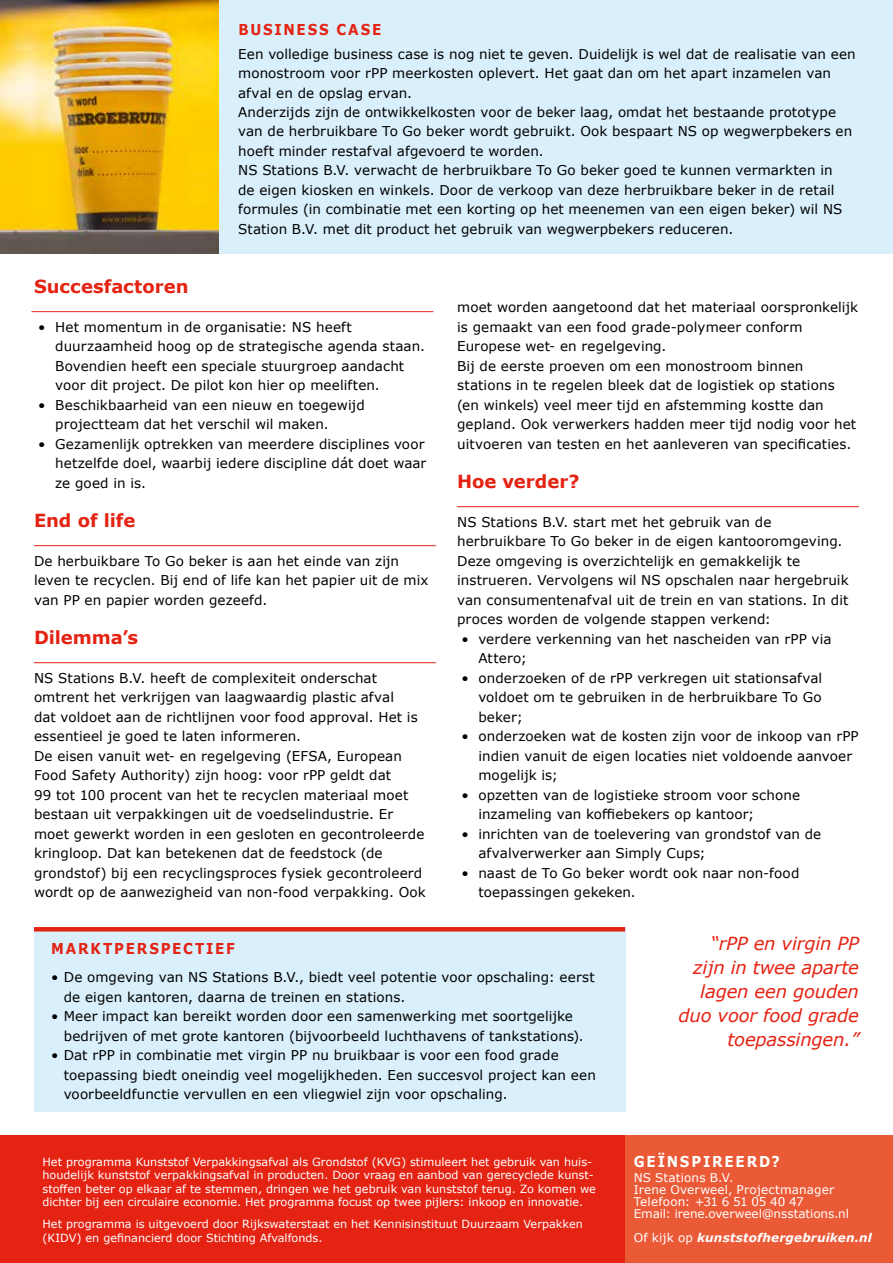
<style>
.page{position:relative;width:893px;height:1263px;background:#fff}
.page>*{position:absolute;margin:0;border:0;box-sizing:border-box;transform-origin:0 0}
.t1{font:italic 18px/24px "Verdana";letter-spacing:-.01em;color:#e42313;text-align:right}
.t2{font:700 18px "Verdana";letter-spacing:-.005em;color:#e42313}
.t3{font:700 15px "Verdana";letter-spacing:.135em;color:#e42313;scale:.9 1}
.t4{font:700 15px "Verdana";letter-spacing:.135em;color:#fff;scale:.9 1}
.t5{font:13.5px/19.5px "Verdana";letter-spacing:.005em;color:#000}
.t6{font:12px/12px "Verdana";letter-spacing:.005em;color:#fff}
.t7{font:italic 700 12px "Verdana";letter-spacing:.015em;color:#fff}
.t8{font:11.25px/13.5px "Verdana";color:#fff}
.s1{font-weight:400;font-style:normal}
</style>
<div class="page">
<div style="left:0;top:1135px;width:893px;height:128px;background:#e42313"></div>
<div style="left:625px;top:1135px;width:268px;height:128px;background:#eb5a37"></div>
<div style="left:154px;top:0;width:739px;height:254px;background:#d9effb"></div>
<img style="left:0;top:0;width:218px;height:254px">
<hr style="left:34px;top:545px;width:402px;height:1px;background:#e42313">
<hr style="left:34px;top:662px;width:402px;height:1px;background:#e42313">
<div style="left:34px;top:927px;width:591px;height:185px;background:#d9effb"></div>
<hr style="left:34px;top:927px;width:591px;height:4px;background:#e42313">
<hr style="left:457px;top:506px;width:402px;height:1px;background:#e42313">
<hr style="left:31px;top:311px;width:402px;height:1px;background:#e42313">
<p class="t3" style="left:238px;top:18px;width:160px">BUSINESS CASE</p>
<p class="t5" style="left:238px;top:44px;width:619px">Een volledige business case is nog niet te geven. Duidelijk is wel dat de realisatie van een monostroom voor rPP meerkosten oplevert. Het gaat dan om het apart inzamelen van afval en de opslag ervan.<br>Anderzijds zijn de ontwikkelkosten voor de beker laag, omdat het bestaande prototype van de herbruikbare To Go beker wordt gebruikt. Ook bespaart NS op wegwerpbekers en hoeft minder restafval afgevoerd te worden.<br>NS Stations B.V. verwacht de herbruikbare To Go beker goed te kunnen vermarkten in<br>de eigen kiosken en winkels. Door de verkoop van deze herbruikbare beker in de retail formules (in combinatie met een korting op het meenemen van een eigen beker) wil NS Station B.V. met dit product het gebruik van wegwerpbekers reduceren.</p>
<h1 class="t2" style="left:34px;top:273px;width:156px">Succesfactoren</h1>
<p class="t5" style="left:55px;top:317px;width:371px;text-indent:-17px">• Het momentum in de organisatie: NS heeft duurzaamheid hoog op de strategische agenda staan.<br>Bovendien heeft een speciale stuurgroep aandacht voor dit project. De pilot kon hier op meeliften.</p>
<p class="t5" style="left:55px;top:395px;width:311px;text-indent:-17px">• Beschikbaarheid van een nieuw en toegewijd projectteam dat het verschil wil maken.</p>
<p class="t5" style="left:55px;top:434px;width:373px;text-indent:-17px">• Gezamenlijk optrekken van meerdere disciplines voor hetzelfde doel, waarbij iedere discipline dát doet waar ze goed in is.</p>
<h1 class="t2" style="left:34px;top:507px;width:103px">End of life</h1>
<p class="t5" style="left:34px;top:551px;width:396px">De herbuikbare To Go beker is aan het einde van zijn leven te recyclen. Bij end of life kan het papier uit de mix van PP en papier worden gezeefd.</p>
<h1 class="t2" style="left:34px;top:624px;width:106px">Dilemma’s</h1>
<p class="t5" style="left:34px;top:668px;width:393px">NS Stations B.V. heeft de complexiteit onderschat omtrent het verkrijgen van laagwaardig plastic afval<br>dat voldoet aan de richtlijnen voor food approval. Het is essentieel je goed te laten informeren.<br>De eisen vanuit wet- en regelgeving (EFSA, European Food Safety Authority) zijn hoog: voor rPP geldt dat<br>99 tot 100 procent van het te recyclen materiaal moet bestaan uit verpakkingen uit de voedselindustrie. Er moet gewerkt worden in een gesloten en gecontroleerde kringloop. Dat kan betekenen dat de feedstock (de grondstof) bij een recyclingsproces fysiek gecontroleerd wordt op de aanwezigheid van non-food verpakking. Ook</p>
<p class="t5" style="left:457px;top:297px;width:403px">moet worden aangetoond dat het materiaal oorspronkelijk is gemaakt van een food grade-polymeer conform Europese wet- en regelgeving.<br>Bij de eerste proeven om een monostroom binnen stations in te regelen bleek dat de logistiek op stations (en winkels) veel meer tijd en afstemming kostte dan gepland. Ook verwerkers hadden meer tijd nodig voor het uitvoeren van testen en het aanleveren van specificaties.</p>
<h1 class="t2" style="left:457px;top:468px;width:124px">Hoe verder?</h1>
<p class="t5" style="left:457px;top:512px;width:393px">NS Stations B.V. start met het gebruik van de herbruikbare To Go beker in de eigen kantooromgeving.<br>Deze omgeving is overzichtelijk en gemakkelijk te instrueren. Vervolgens wil NS opschalen naar hergebruik van consumentenafval uit de trein en van stations. In dit proces worden de volgende stappen verkend:</p>
<p class="t5" style="left:478px;top:629px;width:355px;text-indent:-17px">• verdere verkenning van het nascheiden van rPP via<br>Attero;</p>
<p class="t5" style="left:478px;top:668px;width:345px;text-align:justify;text-indent:-17px">• onderzoeken of de rPP verkregen uit stationsafval voldoet om te gebruiken in de herbruikbare To Go beker;</p>
<p class="t5" style="left:478px;top:726px;width:382px;text-indent:-17px">• onderzoeken wat de kosten zijn voor de inkoop van rPP indien vanuit de eigen locaties niet voldoende aanvoer mogelijk is;</p>
<p class="t5" style="left:478px;top:785px;width:323px;text-indent:-17px">• opzetten van de logistieke stroom voor schone inzameling van koffiebekers op kantoor;</p>
<p class="t5" style="left:478px;top:824px;width:344px;text-indent:-17px">• inrichten van de toelevering van grondstof van de afvalverwerker aan Simply Cups;</p>
<p class="t5" style="left:478px;top:863px;width:323px;text-indent:-17px">• naast de To Go beker wordt ook naar non-food toepassingen gekeken.</p>
<p class="t3" style="left:51px;top:938px;width:206px">MARKTPERSPECTIEF</p>
<p class="t5" style="left:64px;top:967px;width:533px;text-indent:-13px">• De omgeving van NS Stations B.V., biedt veel potentie voor opschaling: eerst de eigen kantoren, daarna de treinen en stations.</p>
<p class="t5" style="left:64px;top:1006px;width:522px;text-indent:-13px">• Meer impact kan bereikt worden door een samenwerking met soortgelijke bedrijven of met grote kantoren (bijvoorbeeld luchthavens of tankstations).</p>
<p class="t5" style="left:64px;top:1045px;width:534px;text-indent:-13px">• Dat rPP in combinatie met virgin PP nu bruikbaar is voor een food grade toepassing biedt oneindig veel mogelijkheden. Een succesvol project kan een voorbeeldfunctie vervullen en een vliegwiel zijn voor opschaling.</p>
<p class="t8" style="left:43px;top:1155px;width:555px">Het programma Kunststof Verpakkingsafval als Grondstof (KVG) stimuleert het gebruik van huis&shy;houdelijk kunststof verpakkingsafval in producten. Door vraag en aanbod van gerecyclede kunst&shy;stoffen beter op elkaar af te stemmen, dringen we het gebruik van kunststof terug. Zo komen we dichter bij een circulaire economie. Het programma focust op twee pijlers: inkoop en innovatie.</p>
<p class="t8" style="left:43px;top:1217px;width:542px">Het programma is uitgevoerd door Rijkswaterstaat en het Kennisinstituut Duurzaam Verpakken (KIDV) en gefinancierd door Stichting Afvalfonds.</p>
<h1 class="t1" style="left:678px;top:931px;width:182px">“rPP en virgin PP zijn in twee aparte lagen een gouden duo voor food grade toepassingen.”</h1>
<p class="t4" style="left:634px;top:1151px;width:164px">GEÏNSPIREERD?</p>
<p class="t6" style="left:634px;top:1172px;width:217px">NS Stations B.V.<br>Irene Overweel, Projectmanager<br>Telefoon: +31 6 51 05 40 47<br>Email: irene.overweel@nsstations.nl</p>
<p class="t7" style="left:634px;top:1229px;width:240px"><span class="s1">Of kijk op</span> kunststofhergebruiken.nl</p>
</div>
